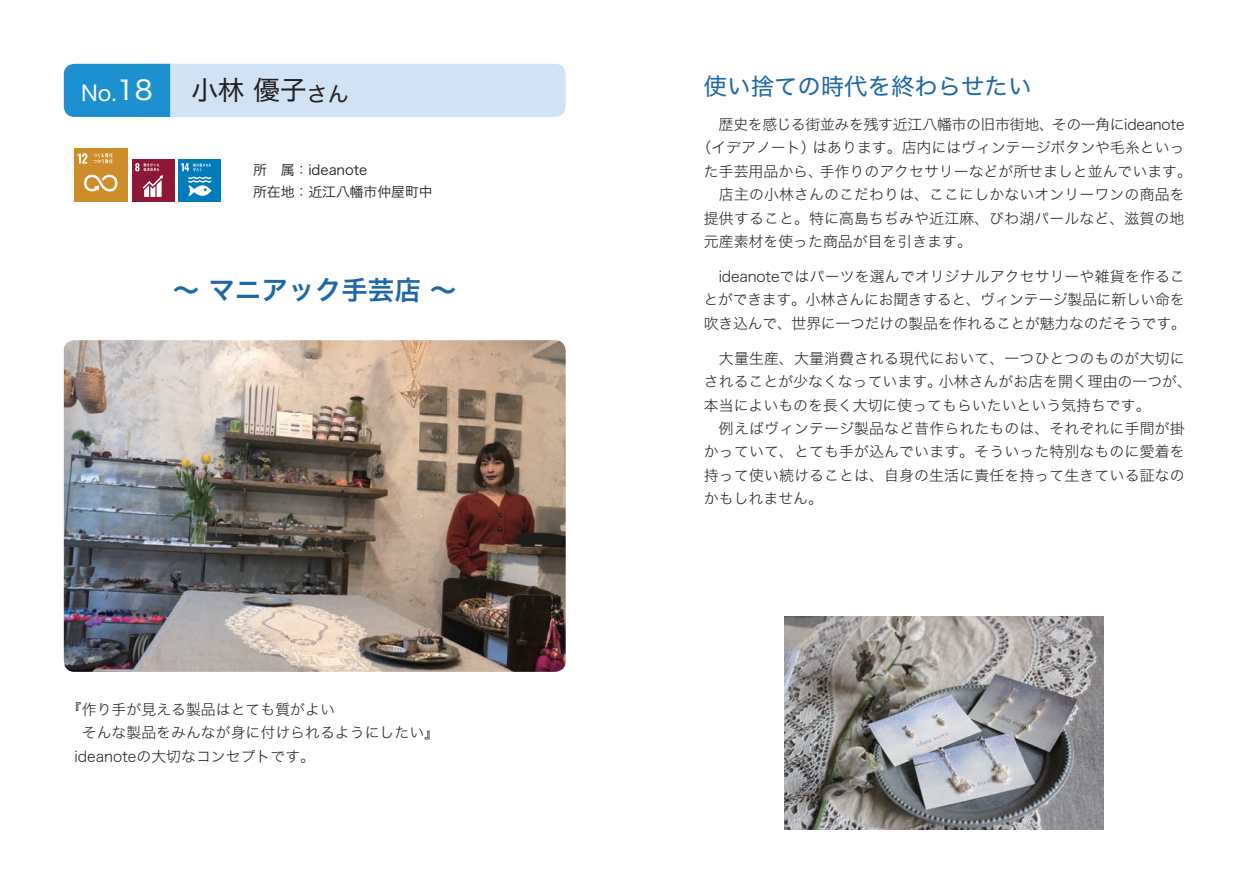
<style>
.page{position:relative;width:1259px;height:893px;background:#fff}
.page>*{position:absolute;margin:0;border:0;box-sizing:border-box;transform-origin:0 0}
.t1{font:26.55px "Hira Kaku Std W6";color:#1e68a6}
.t2{font:26.55px "Hira Kaku Std W4";color:#231f20}
.t3{font:23.4px "Hira Kaku Std W4";color:#1e68a6}
.t4{font:21.3px "Hira Kaku Std W4";color:#fff}
.t5{font:14.85px/23.4px "Hira Kaku Std W2";color:#231f20}
.t6{font:14.85px "Hira Kaku Std W2";letter-spacing:-.02em;color:#231f20}
.t7{font:13.8px/21.8px "Hira Kaku Std W3";color:#231f20}
.s1{font-size:26.55px}
.s2{font-size:21.3px}
</style>
<div class="page">
<img style="left:64px;top:340px;width:502px;height:332px">
<img style="left:784px;top:617px;width:319px;height:212px">
<svg style="left:64px;top:64px;width:502px;height:53px;background:#aad0eb"></svg>
<div style="left:74px;top:149px;width:54px;height:53px;background:#cf8d29"></div>
<svg style="left:78px;top:153px;width:9px;height:11px"></svg>
<svg style="left:84px;top:174px;width:33px;height:18px"></svg>
<svg style="left:93px;top:153px;width:20px;height:10px"></svg>
<div style="left:132px;top:159px;width:42px;height:43px;background:#8e1737"></div>
<svg style="left:135px;top:163px;width:28px;height:34px"></svg>
<div style="left:179px;top:159px;width:42px;height:43px;background:#007cbb"></div>
<svg style="left:181px;top:163px;width:30px;height:33px"></svg>
<h3 class="t4" style="left:81px;top:76px;width:73px">No.<span class="s1">１８</span></h3>
<h1 class="t2" style="left:191px;top:70px;width:159px">小林 優子<span class="s2">さん</span></h1>
<p class="t7" style="left:253px;top:159px;width:181px">所　属：ideanote<br>所在地：近江八幡市仲屋町中</p>
<h1 class="t1" style="left:173px;top:269px;width:285px">～ マニアック手芸店 ～</h1>
<p class="t5" style="left:74px;top:697px;width:366px;text-indent:-7px">『作り手が見える製品はとても質がよい<br>　そんな製品をみんなが身に付けられるようにしたい』iｄｅａnｏtｅの大切なコンセプトです。</p>
<h2 class="t3" style="left:704px;top:68px;width:329px">使い捨ての時代を終わらせたい</h2>
<p class="t6" style="left:704px;top:113px;width:482px">　歴史を感じる街並みを残す近江八幡市の旧市街地、その一角にiｄｅａnｏtｅ</p>
<p class="t5" style="left:696px;top:136px;width:489px">（イデアノート）はあります。店内にはヴィンテージボタンや毛糸といっ</p>
<p class="t5" style="left:704px;top:159px;width:489px">た手芸用品から、手作りのアクセサリーなどが所せましと並んでいます。</p>
<p class="t5" style="left:704px;top:183px;width:482px">　店主の小林さんのこだわりは、ここにしかないオンリーワンの商品を</p>
<p class="t5" style="left:704px;top:206px;width:482px">提供すること。特に高島ちぢみや近江麻、びわ湖パールなど、滋賀の地</p>
<p class="t5" style="left:704px;top:229px;width:269px">元産素材を使った商品が目を引きます。</p>
<p class="t5" style="left:703px;top:264px;width:484px;text-align:justify">　iｄｅａnｏtｅではパーツを選んでオリジナルアクセサリーや雑貨を作ることができます。小林さんにお聞きすると、ヴィンテージ製品に新しい命を吹き込んで、世界に一つだけの製品を作れることが魅力なのだそうです。</p>
<p class="t5" style="left:704px;top:346px;width:489px">　大量生産、大量消費される現代において、一つひとつのものが大切にされることが少なくなっています。小林さんがお店を開く理由の一つが、本当によいものを長く大切に使ってもらいたいという気持ちです。<br>　例えばヴィンテージ製品など昔作られたものは、それぞれに手間が掛かっていて、とても手が込んでいます。そういった特別なものに愛着を持って使い続けることは、自身の生活に責任を持って生きている証なのかもしれません。</p>
</div>
